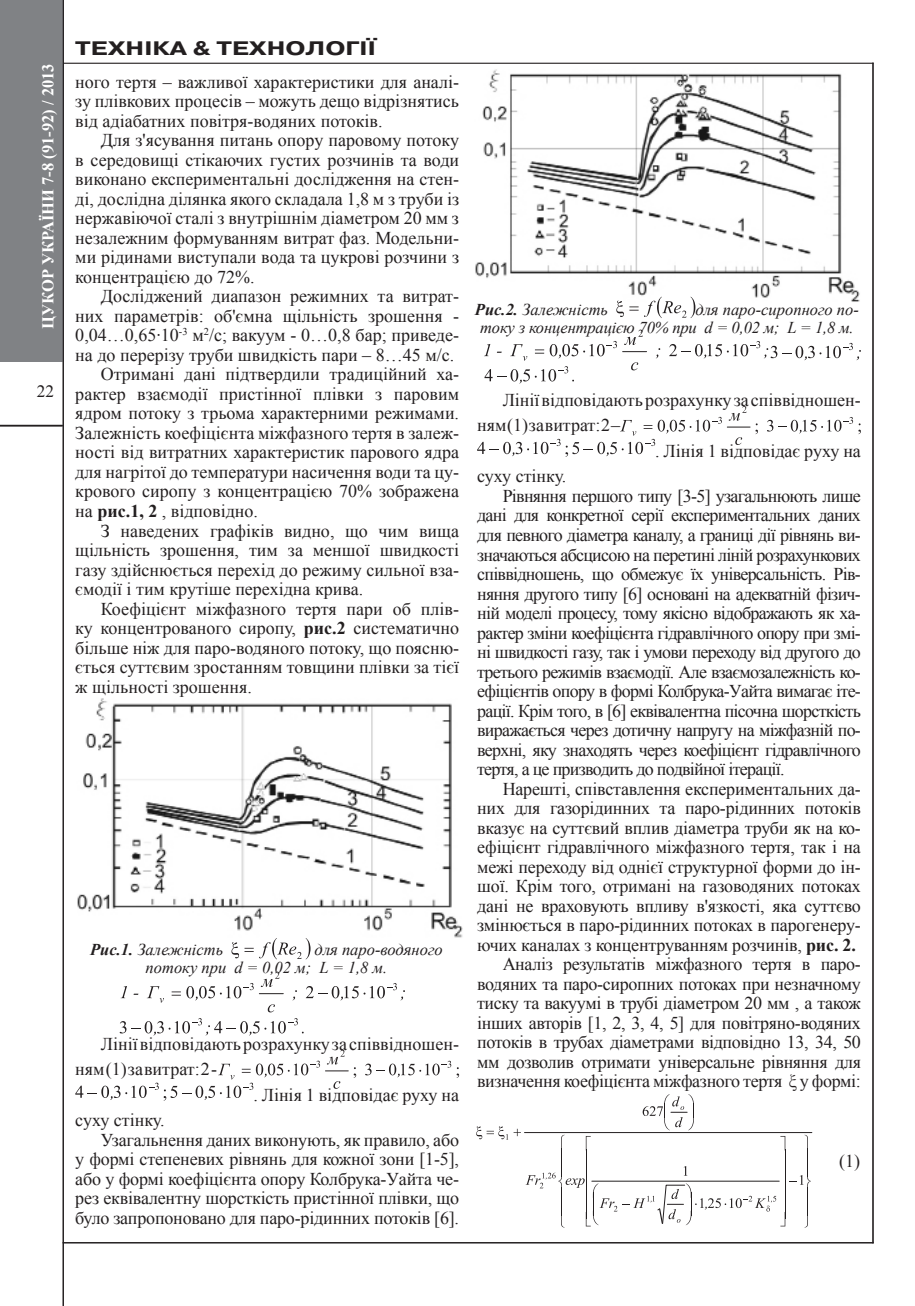
<style>
.page{position:relative;width:915px;height:1306px;background:#fff}
.page>*{position:absolute;margin:0;border:0;box-sizing:border-box;transform-origin:0 0}
.колонтитул{font:700 19.5px "Pragmatica C";color:#231f20;scale:1.3 1}
.Текст{font:18px/19.5px "Times New Roman";color:#231f20;text-align:justify}
.t1{font:17.25px "Times New Roman";color:#231f20}
.Рис{font:italic 16.5px/18px "Times New Roman";color:#231f20}
.t2{font:700 16.5px "Times New Roman";color:#fff}
.s1{font-weight:700}
</style>
<div class="page">
<hr style="left:63px;top:63px;width:810px;height:1px;background:#231f20">
<div style="left:0;top:0;width:63px;height:362px;background:#808285"></div>
<hr style="left:0;top:425px;width:63px;height:1px;background:#231f20">
<hr style="left:872px;top:63px;width:1px;height:1180px;background:#231f20">
<hr style="left:63px;top:0;width:1px;height:1305px;background:#231f20">
<hr style="left:63px;top:1242px;width:810px;height:1px;background:#231f20">
<svg style="left:365px;top:1060px;width:94px;height:18px"></svg>
<svg style="left:75px;top:1049px;width:281px;height:51px"></svg>
<svg style="left:735px;top:437px;width:6px;height:8px"></svg>
<svg style="left:727px;top:406px;width:22px;height:21px"></svg>
<svg style="left:767px;top:417px;width:85px;height:16px"></svg>
<svg style="left:858px;top:423px;width:2px;height:11px"></svg>
<svg style="left:477px;top:417px;width:244px;height:40px"></svg>
<img style="left:77px;top:698px;width:386px;height:240px">
<img style="left:475px;top:69px;width:385px;height:233px">
<svg style="left:259px;top:937px;width:51px;height:22px"></svg>
<svg style="left:231px;top:942px;width:22px;height:16px"></svg>
<svg style="left:629px;top:296px;width:66px;height:22px"></svg>
<svg style="left:616px;top:301px;width:7px;height:16px"></svg>
<svg style="left:121px;top:986px;width:6px;height:12px"></svg>
<svg style="left:259px;top:993px;width:24px;height:1px"></svg>
<svg style="left:268px;top:1004px;width:7px;height:8px"></svg>
<svg style="left:147px;top:986px;width:17px;height:16px"></svg>
<svg style="left:261px;top:971px;width:18px;height:16px"></svg>
<svg style="left:171px;top:983px;width:82px;height:17px"></svg>
<svg style="left:293px;top:990px;width:4px;height:10px"></svg>
<svg style="left:306px;top:983px;width:99px;height:17px"></svg>
<svg style="left:120px;top:1018px;width:183px;height:17px"></svg>
<svg style="left:622px;top:351px;width:24px;height:1px"></svg>
<svg style="left:631px;top:362px;width:7px;height:8px"></svg>
<svg style="left:624px;top:329px;width:18px;height:16px"></svg>
<svg style="left:656px;top:348px;width:4px;height:10px"></svg>
<svg style="left:669px;top:341px;width:191px;height:19px"></svg>
<svg style="left:484px;top:341px;width:132px;height:42px"></svg>
<hr style="left:524px;top:1132px;width:287px;height:1px;background:#231f20">
<svg style="left:476px;top:1094px;width:334px;height:133px"></svg>
<p class="t2" style="left:37px;top:328px;width:267px;rotate:-90deg">ЦУКОР УКРАЇНИ 7-8 (91-92) / 2013</p>
<p class="t1" style="left:37px;top:380px;width:19px">22</p>
<p class="колонтитул" style="left:75px;top:38px;width:232px">ТЕХНІКА &amp; ТЕХНОЛОГІЇ</p>
<p class="Текст" style="left:75px;top:72px;width:385px">ного тертя – важливої характеристики для аналі&shy;зу плівкових процесів – можуть дещо відрізнятись від адіабатних повітря-водяних потоків.</p>
<p class="Текст" style="left:75px;top:130px;width:385px;text-indent:26px">Для з'ясування питань опору паровому потоку в середовищі стікаючих густих розчинів та води виконано експериментальні дослідження на стен&shy;ді, дослідна ділянка якого складала 1,8 м з труби із нержавіючої сталі з внутрішнім діаметром 20 мм з незалежним формуванням витрат фаз. Модельни&shy;ми рідинами виступали вода та цукрові розчини з концентрацією до 72%.</p>
<p class="Текст" style="left:75px;top:286px;width:385px;text-indent:26px">Досліджений диапазон режимних та витрат&shy;них параметрів: об'ємна щільність зрошення - 0,04…0,65∙10<sup>-3</sup> м<sup>2</sup>/с; вакуум - 0…0,8 бар; приведе&shy;на до перерізу труби швидкість пари – 8…45 м/с.</p>
<p class="Текст" style="left:75px;top:364px;width:385px;text-indent:26px">Отримані дані підтвердили традиційний ха&shy;рактер взаємодії пристінної плівки з паровим ядром потоку з трьома характерними режимами.<br>Залежність коефіцієнта міжфазного тертя в залеж&shy;ності від витратних характеристик парового ядра для нагрітої до температури насичення води та цу&shy;крового сиропу з концентрацією 70% зображена на <span class="s1">рис.1, 2</span> , відповідно.</p>
<p class="Текст" style="left:75px;top:520px;width:385px;text-indent:26px">З наведених графіків видно, що чим вища щільність зрошення, тим за меншої швидкості газу здійснюється перехід до режиму сильної вза&shy;ємодії і тим крутіше перехідна крива.</p>
<p class="Текст" style="left:75px;top:598px;width:385px;text-indent:26px">Коефіцієнт міжфазного тертя пари об плів&shy;ку концентрованого сиропу, <span class="s1">рис.2</span> систематично більше ніж для паро-водяного потоку, що поясню&shy;ється суттєвим зростанням товщини плівки за тієї ж щільності зрошення.</p>
<p class="Рис" style="left:90px;top:940px;width:135px"><span class="s1">Рис.1.</span> Залежність</p>
<p class="Рис" style="left:314px;top:940px;width:129px">для паро-водяного</p>
<p class="Рис" style="left:145px;top:958px;width:243px">потоку при d = 0,02 м; L = 1,8 м.</p>
<p class="Текст" style="left:101px;top:1033px;width:359px">Лінії відповідають розрахунку за співвідношен-</p>
<p class="Текст" style="left:75px;top:1059px;width:143px">ням (1) за витрат: 2 -</p>
<p class="Текст" style="left:253px;top:1084px;width:207px">. Лінія 1 відповідає руху на</p>
<p class="Текст" style="left:75px;top:1110px;width:91px">суху стінку.</p>
<p class="Текст" style="left:75px;top:1129px;width:385px;text-indent:26px">Узагальнення даних виконують, як правило, або у формі степеневих рівнянь для кожної зони [1-5], або у формі коефіцієнта опору Колбрука-Уайта че&shy;рез еквівалентну шорсткість пристінної плівки, що було запропоновано для паро-рідинних потоків [6].</p>
<p class="Рис" style="left:480px;top:300px;width:380px;text-indent:215px">для паро-сиропного по&shy;току з концентрацією 70% при d = 0,02 м; L = 1,8 м.</p>
<p class="Рис" style="left:475px;top:300px;width:135px"><span class="s1">Рис.2.</span> Залежність</p>
<p class="Текст" style="left:502px;top:390px;width:359px">Лінії відповідають розрахунку за співвідношен-</p>
<p class="Текст" style="left:477px;top:415px;width:144px">ням (1) за витрат: 2 –</p>
<p class="Текст" style="left:655px;top:441px;width:207px">. Лінія 1 відповідає руху на</p>
<p class="Текст" style="left:477px;top:466px;width:91px">суху стінку.</p>
<p class="Текст" style="left:477px;top:486px;width:385px;text-indent:26px">Рівняння першого типу [3-5] узагальнюють лише дані для конкретної серії експериментальних даних для певного діаметра каналу, а границі дії рівнянь ви&shy;значаються абсцисою на перетині ліній розрахункових співвідношень, що обмежує їх універсальність. Рів&shy;няння другого типу [6] основані на адекватній фізич&shy;ній моделі процесу, тому якісно відображають як ха&shy;рактер зміни коефіцієнта гідравлічного опору при змі&shy;ні швидкості газу, так і умови переходу від другого до третього режимів взаємодії. Але взаємозалежність ко&shy;ефіцієнтів опору в формі Колбрука-Уайта вимагає іте&shy;рації. Крім того, в [6] еквівалентна пісочна шорсткість виражається через дотичну напругу на міжфазній по&shy;верхні, яку знаходять через коефіцієнт гідравлічного тертя, а це призводить до подвійної ітерації.</p>
<p class="Текст" style="left:477px;top:778px;width:385px;text-indent:26px">Нарешті, співставлення експериментальних да&shy;них для газорідинних та паро-рідинних потоків вказує на суттєвий вплив діаметра труби як на ко&shy;ефіцієнт гідравлічного міжфазного тертя, так і на межі переходу від однієї структурної форми до ін&shy;шої. Крім того, отримані на газоводяних потоках дані не враховують впливу в'язкості, яка суттєво змінюється в паро-рідинних потоках в парогенеру&shy;ючих каналах з концентруванням розчинів, <span class="s1">рис. 2.</span></p>
<p class="Текст" style="left:477px;top:954px;width:385px;text-indent:26px">Аналіз результатів міжфазного тертя в паро&shy;водяних та паро-сиропних потоках при незначному тиску та вакуумі в трубі діаметром 20 мм , а також інших авторів [1, 2, 3, 4, 5] для повітряно-водяних потоків в трубах діаметрами відповідно 13, 34, 50 мм дозволив отримати універсальне рівняння для визначення коефіцієнта міжфазного тертя ξ у формі:</p>
<p class="Текст" style="left:839px;top:1151px;width:22px">(1)</p>
</div>
